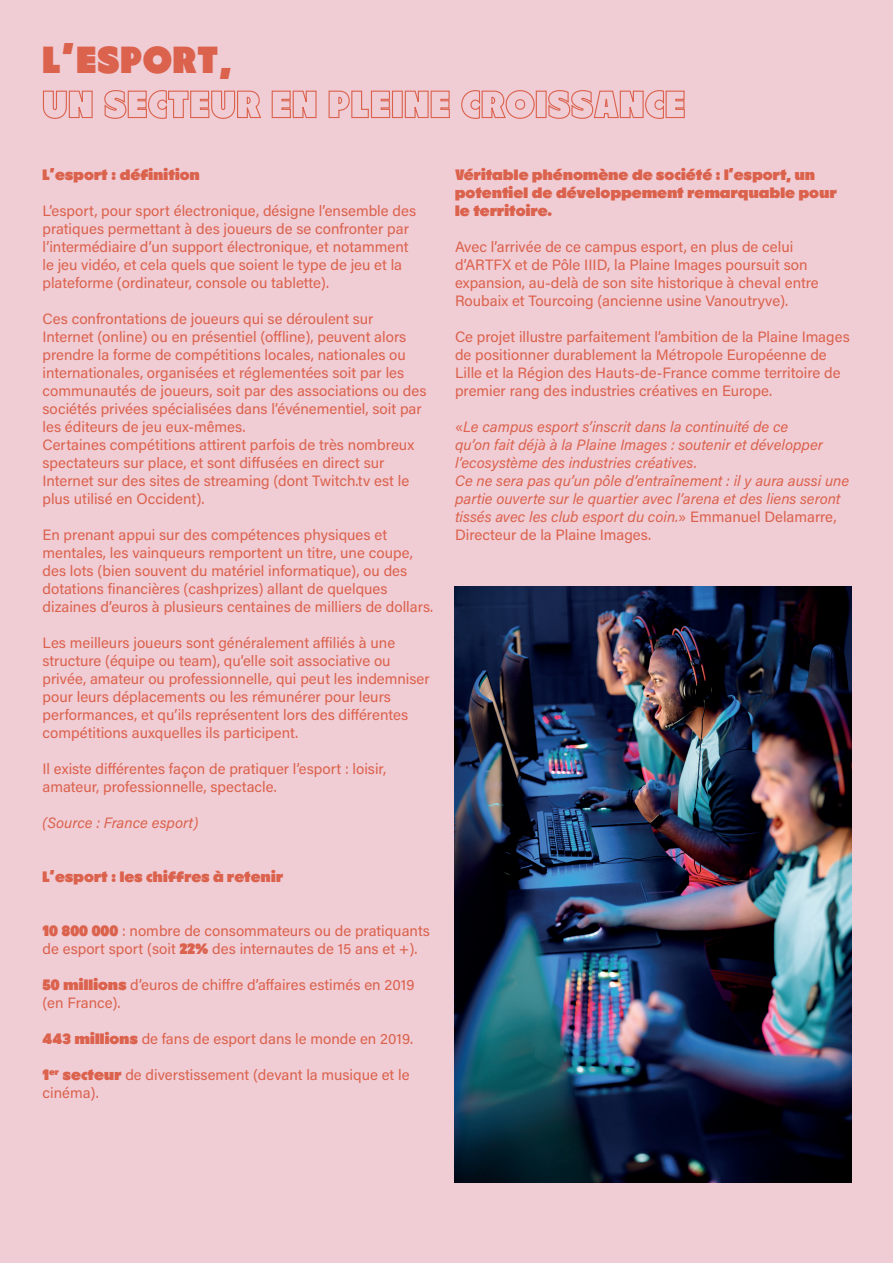
<style>
.page{position:relative;width:893px;height:1263px;background:#f0ccd5}
.page>*{position:absolute;margin:0;border:0;box-sizing:border-box;transform-origin:0 0}
.t1{font:37.5px/45px "RL Refusit Bold";letter-spacing:.03em;color:#db624c}
.t2{font:15px/18px "Acumin Pro";color:#db624c}
.t3{font:italic 15px/18px "Acumin Pro";color:#db624c}
.t4{font:15px/18px "RL Refusit Bold";letter-spacing:.01em;color:#db624c}
.s1{font-family:"RL Refusit Bold"}
.s2{font-style:normal}
</style>
<div class="page">
<img style="left:454px;top:587px;width:397px;height:595px">
<h1 class="t1" style="left:43px;top:37px;width:644px">L’ESPORT,<br>UN SECTEUR EN PLEINE CROISSANCE</h1>
<p class="t4" style="left:43px;top:166px;width:159px">L’esport : définition</p>
<p class="t2" style="left:43px;top:201px;width:375px">L’esport, pour sport électronique, désigne l’ensemble des pratiques permettant à des joueurs de se confronter par l’intermédiaire d’un support électronique, et notamment le jeu vidéo, et cela quels que soient le type de jeu et la plateforme (ordinateur, console ou tablette).</p>
<p class="t2" style="left:43px;top:309px;width:385px">Ces confrontations de joueurs qui se déroulent sur Internet (online) ou en présentiel (offline), peuvent alors prendre la forme de compétitions locales, nationales ou internationales, organisées et réglementées soit par les communautés de joueurs, soit par des associations ou des sociétés privées spécialisées dans l’événementiel, soit par les éditeurs de jeu eux-mêmes.<br>Certaines compétitions attirent parfois de très nombreux spectateurs sur place, et sont diffusées en direct sur Internet sur des sites de streaming (dont Twitch.tv est le plus utilisé en Occident).</p>
<p class="t2" style="left:43px;top:525px;width:392px">En prenant appui sur des compétences physiques et mentales, les vainqueurs remportent un titre, une coupe, des lots (bien souvent du matériel informatique), ou des dotations financières (cashprizes) allant de quelques dizaines d’euros à plusieurs centaines de milliers de dollars.</p>
<p class="t2" style="left:43px;top:633px;width:389px">Les meilleurs joueurs sont généralement affiliés à une structure (équipe ou team), qu’elle soit associative ou privée, amateur ou professionnelle, qui peut les indemniser pour leurs déplacements ou les rémunérer pour leurs performances, et qu’ils représentent lors des différentes compétitions auxquelles ils participent.</p>
<p class="t2" style="left:43px;top:759px;width:345px">Il existe différentes façon de pratiquer l’esport : loisir, amateur, professionnelle, spectacle.</p>
<p class="t3" style="left:43px;top:813px;width:157px">(Source : France esport)</p>
<p class="t4" style="left:43px;top:868px;width:242px">L’esport : les chiffres à retenir</p>
<p class="t2" style="left:43px;top:921px;width:389px"><span class="s1">10 800 000</span> : nombre de consommateurs ou de pratiquants de esport sport (soit <span class="s1">22%</span> des internautes de 15 ans et +).</p>
<p class="t2" style="left:43px;top:975px;width:373px"><span class="s1">50 millions</span> d’euros de chiffre d’affaires estimés en 2019 (en France).</p>
<p class="t2" style="left:43px;top:1029px;width:372px"><span class="s1">443 millions</span> de fans de esport dans le monde en 2019.</p>
<p class="t2" style="left:43px;top:1065px;width:369px"><span class="s1">1</span><sup>er</sup> <span class="s1">secteur</span> de diverstissement (devant la musique et le cinéma).</p>
<p class="t4" style="left:455px;top:166px;width:383px">Véritable phénomène de société : l’esport, un potentiel de développement remarquable pour le territoire.</p>
<p class="t2" style="left:455px;top:237px;width:365px">Avec l’arrivée de ce campus esport, en plus de celui d’ARTFX et de Pôle IIID, la Plaine Images poursuit son expansion, au-delà de son site historique à cheval entre Roubaix et Tourcoing (ancienne usine Vanoutryve).</p>
<p class="t2" style="left:455px;top:327px;width:396px">Ce projet illustre parfaitement l’ambition de la Plaine Images de positionner durablement la Métropole Européenne de Lille et la Région des Hauts-de-France comme territoire de premier rang des industries créatives en Europe.</p>
<p class="t3" style="left:455px;top:417px;width:396px"><span class="s2">«</span>Le campus esport s’inscrit dans la continuité de ce<br>qu’on fait déjà à la Plaine Images : soutenir et développer l’ecosystème des industries créatives.<br>Ce ne sera pas qu’un pôle d’entraînement : il y aura aussi une partie ouverte sur le quartier avec l’arena et des liens seront tissés avec les club esport du coin.<span class="s2">» Emmanuel Delamarre, Directeur de la Plaine Images.</span></p>
</div>
